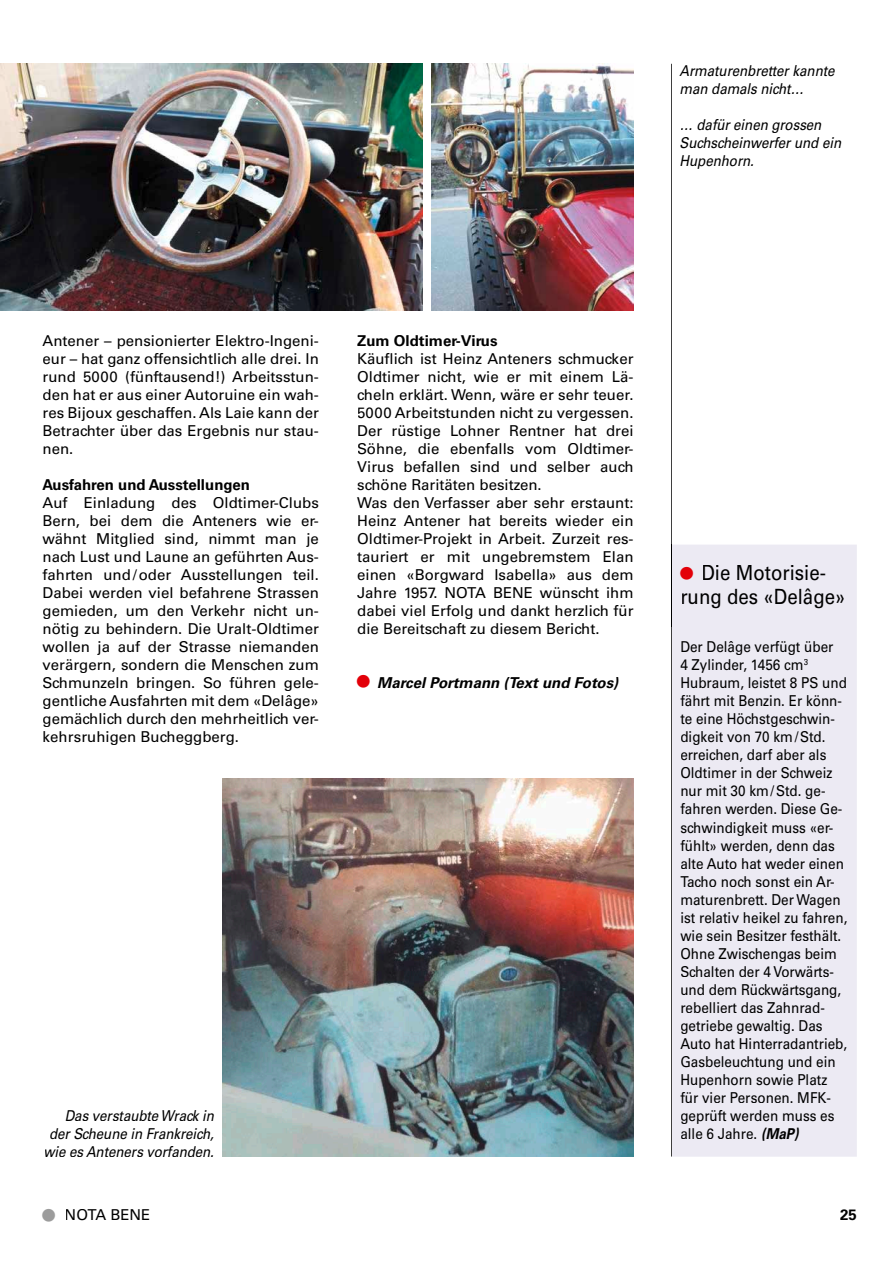
<style>
.page{position:relative;width:893px;height:1263px;background:#fff}
.page>*{position:absolute;margin:0;border:0;box-sizing:border-box;transform-origin:0 0}
.t1{font:21px/24px "Univers LT Std";color:#000;scale:.89 1}
.t2{font:15px/18px "Univers LT Std";color:#000;text-align:justify}
.t3{font:15px/18px "Univers LT Std";color:#000;scale:.9 1}
.t4{font:italic 15px/18px "Univers LT Std";letter-spacing:-.005em;color:#000;scale:.89 1}
.t5{font:700 15px "Univers LT Std";color:#000}
.t6{font:italic 700 15px "Univers LT Std";color:#000}
.s1{font-weight:400;font-style:normal;font-size:35.25px;color:#e30009}
.s2{font-size:35.25px;color:#e30009}
.s3{font-weight:700;font-style:italic}
.s4{font-size:35.25px;color:#9c9c9c}
</style>
<div class="page">
<div style="left:672px;top:545px;width:185px;height:612px;background:#eceaf3"></div>
<div style="left:703px;top:565px;width:11px;height:15px;background:#eceaf3"></div>
<div style="left:716px;top:565px;width:109px;height:16px;background:#eceaf3"></div>
<div style="left:682px;top:589px;width:162px;height:20px;background:#eceaf3"></div>
<div style="left:682px;top:641px;width:151px;height:14px;background:#eceaf3"></div>
<div style="left:681px;top:660px;width:121px;height:13px;background:#eceaf3"></div>
<svg style="left:804px;top:659px;width:4px;height:7px"></svg>
<div style="left:682px;top:677px;width:165px;height:13px;background:#eceaf3"></div>
<div style="left:681px;top:695px;width:160px;height:12px;background:#eceaf3"></div>
<div style="left:680px;top:714px;width:154px;height:13px;background:#eceaf3"></div>
<div style="left:681px;top:731px;width:145px;height:14px;background:#eceaf3"></div>
<div style="left:681px;top:749px;width:145px;height:13px;background:#eceaf3"></div>
<div style="left:681px;top:767px;width:151px;height:12px;background:#eceaf3"></div>
<div style="left:682px;top:785px;width:143px;height:14px;background:#eceaf3"></div>
<div style="left:681px;top:803px;width:161px;height:12px;background:#eceaf3"></div>
<div style="left:681px;top:821px;width:152px;height:14px;background:#eceaf3"></div>
<div style="left:681px;top:839px;width:154px;height:13px;background:#eceaf3"></div>
<div style="left:681px;top:858px;width:163px;height:11px;background:#eceaf3"></div>
<div style="left:681px;top:876px;width:153px;height:11px;background:#eceaf3"></div>
<div style="left:681px;top:894px;width:160px;height:13px;background:#eceaf3"></div>
<div style="left:681px;top:911px;width:166px;height:13px;background:#eceaf3"></div>
<div style="left:680px;top:929px;width:161px;height:12px;background:#eceaf3"></div>
<div style="left:681px;top:947px;width:156px;height:14px;background:#eceaf3"></div>
<div style="left:681px;top:965px;width:157px;height:12px;background:#eceaf3"></div>
<div style="left:681px;top:983px;width:160px;height:14px;background:#eceaf3"></div>
<div style="left:682px;top:1002px;width:142px;height:11px;background:#eceaf3"></div>
<div style="left:681px;top:1020px;width:142px;height:13px;background:#eceaf3"></div>
<div style="left:680px;top:1038px;width:167px;height:12px;background:#eceaf3"></div>
<div style="left:681px;top:1055px;width:155px;height:14px;background:#eceaf3"></div>
<div style="left:682px;top:1074px;width:145px;height:13px;background:#eceaf3"></div>
<div style="left:681px;top:1091px;width:149px;height:12px;background:#eceaf3"></div>
<div style="left:681px;top:1109px;width:153px;height:14px;background:#eceaf3"></div>
<div style="left:681px;top:1128px;width:76px;height:11px;background:#eceaf3"></div>
<div style="left:763px;top:1127px;width:36px;height:13px;background:#eceaf3"></div>
<svg style="left:671px;top:64px;width:1px;height:1092px"></svg>
<img style="left:0;top:64px;width:423px;height:246px">
<img style="left:431px;top:64px;width:203px;height:246px">
<img style="left:223px;top:778px;width:411px;height:378px">
<p class="t4" style="left:680px;top:62px;width:176px">Armaturenbretter kannte man damals nicht…</p>
<p class="t4" style="left:680px;top:116px;width:183px">… dafür einen grossen<br>Suchscheinwerfer und ein<br>Hupenhorn.</p>
<p class="t2" style="left:43px;top:332px;width:278px">Antener – pensionierter Elektro-Ingeni&shy;eur – hat ganz offensichtlich alle drei. In rund 5000 (fünftausend!) Arbeitsstun&shy;den hat er aus einer Autoruine ein wah&shy;res Bijoux geschaffen. Als Laie kann der Betrachter über das Ergebnis nur stau&shy;nen.</p>
<p class="t5" style="left:43px;top:476px;width:209px">Ausfahren und Ausstellungen</p>
<p class="t2" style="left:43px;top:494px;width:278px">Auf Einladung des Oldtimer-Clubs Bern, bei dem die Anteners wie er&shy;wähnt Mitglied sind, nimmt man je nach Lust und Laune an geführten Aus&shy;fahrten und / oder Ausstellungen teil.<br>Dabei werden viel befahrene Strassen gemieden, um den Verkehr nicht un&shy;nötig zu behindern. Die Uralt-Oldtimer wollen ja auf der Strasse niemanden verärgern, sondern die Menschen zum Schmunzeln bringen. So führen gele&shy;gentliche Ausfahrten mit dem «Delâge» gemächlich durch den mehrheitlich ver&shy;kehrsruhigen Bucheggberg.</p>
<p class="t5" style="left:357px;top:332px;width:142px">Zum Oldtimer-Virus</p>
<p class="t2" style="left:357px;top:350px;width:278px;text-align:left">Käuflich ist Heinz Anteners schmucker Oldtimer nicht, wie er mit einem Lä&shy;cheln erklärt. Wenn, wäre er sehr teuer.<br>5000 Arbeitstunden nicht zu vergessen.<br>Der rüstige Lohner Rentner hat drei Söhne, die ebenfalls vom Oldtimer-Virus befallen sind und selber auch schöne Raritäten besitzen.<br>Was den Verfasser aber sehr erstaunt:<br>Heinz Antener hat bereits wieder ein Oldtimer-Projekt in Arbeit. Zurzeit res&shy;tauriert er mit ungebremstem Elan einen «Borgward Isabella» aus dem Jahre 1957. NOTA BENE wünscht ihm dabei viel Erfolg und dankt herzlich für die Bereitschaft zu diesem Bericht.</p>
<p class="t6" style="left:357px;top:674px;width:263px"><span class="s1">•</span> Marcel Portmann (Text und Fotos)</p>
<p class="t4" style="left:43px;top:1106px;width:193px;text-align:right">Das verstaubte Wrack in der Scheune in Frankreich, wie es Anteners vorfanden.</p>
<h1 class="t1" style="left:680px;top:561px;width:187px"><span class="s2">•</span> Die Motorisie&shy;rung des «Delâge»</h1>
<p class="t3" style="left:680px;top:638px;width:187px">Der Delâge verfügt über<br>4 Zylinder, 1456 cm<sup>3<br></sup>Hubraum, leistet 8 PS und fährt mit Benzin. Er könn&shy;te eine Höchstgeschwin&shy;digkeit von 70 km / Std. erreichen, darf aber als<br>Oldtimer in der Schweiz nur mit 30 km / Std. ge&shy;fahren werden. Diese Ge&shy;schwindigkeit muss «er&shy;fühlt» werden, denn das alte Auto hat weder einen<br>Tacho noch sonst ein Ar&shy;maturenbrett. Der Wagen ist relativ heikel zu fahren, wie sein Besitzer festhält.<br>Ohne Zwischengas beim<br>Schalten der 4 Vorwärts&shy;und dem Rückwärtsgang, rebelliert das Zahnrad&shy;getriebe gewaltig. Das<br>Auto hat Hinterradantrieb,<br>Gasbeleuchtung und ein<br>Hupenhorn sowie Platz für vier Personen. MFK&shy;geprüft werden muss es alle 6 Jahre. <span class="s3">(MaP)</span></p>
<p class="t2" style="left:43px;top:1206px;width:109px"><span class="s4">•</span> NOTA BENE</p>
<p class="t5" style="left:840px;top:1206px;width:18px">25</p>
</div>
